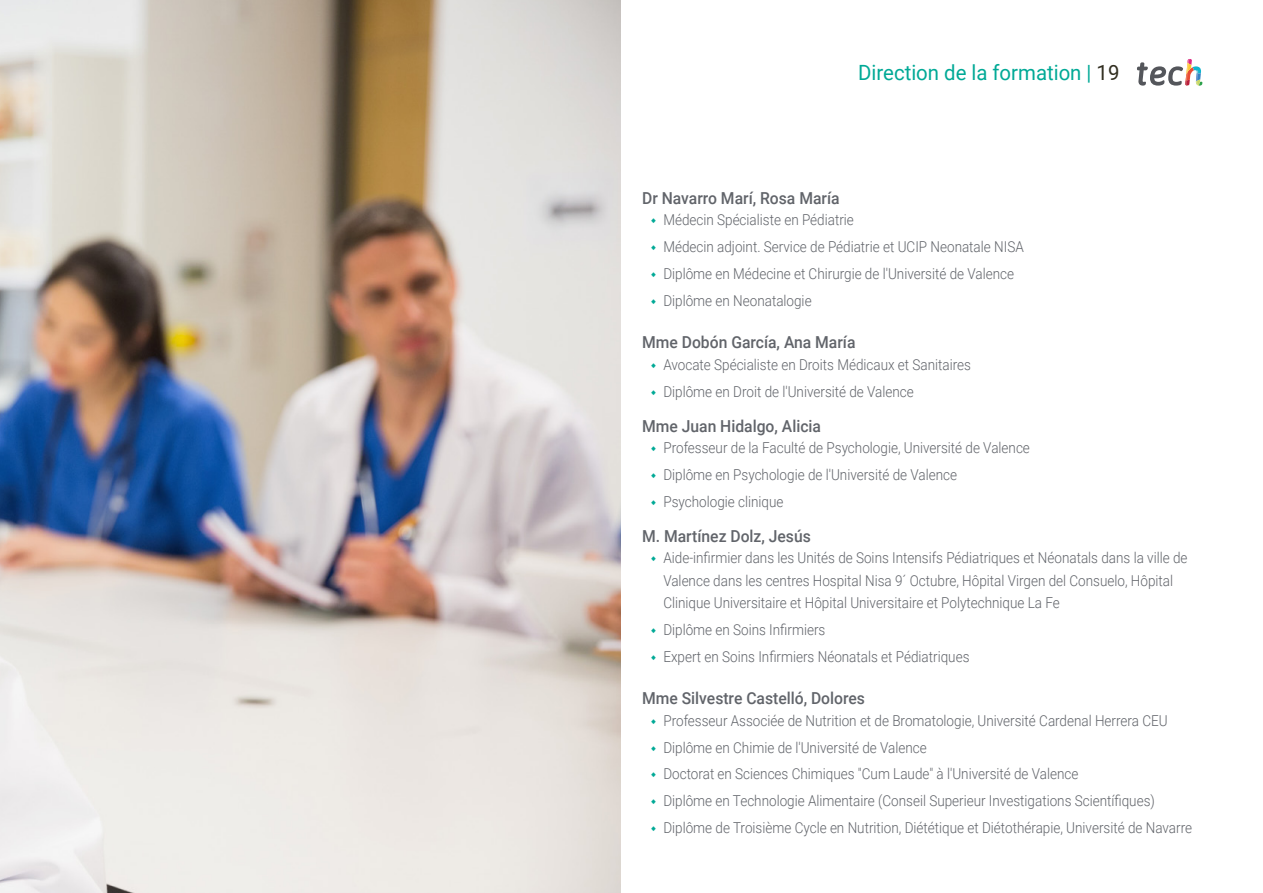
<style>
.page{position:relative;width:1263px;height:893px;background:#fff}
.page>*{position:absolute;margin:0;border:0;box-sizing:border-box;transform-origin:0 0}
.t1{font:21px "Roboto";color:#00a996}
.t2{font:500 16.5px "Roboto";color:#61646a;scale:.95 1}
.t3{font:300 15px/26.7px "Roboto";color:#61646a;scale:.9 1}
.s1{color:#312e20}
</style>
<div class="page">
<img style="left:0;top:0;width:621px;height:893px">
<svg style="left:1137px;top:59px;width:65px;height:27px"></svg>
<h1 class="t1" style="left:858px;top:57px;width:263px">Direction de la formation | <span class="s1">19</span></h1>
<p class="t2" style="left:642px;top:186px;width:209px">Dr Navarro Marí, Rosa María</p>
<p class="t3" style="left:663px;top:206px;width:402px">Médecin Spécialiste en Pédiatrie<br>Médecin adjoint. Service de Pédiatrie et UCIP Neonatale NISA Diplôme en Médecine et Chirurgie de l'Université de Valence Diplôme en Neonatalogie</p>
<p class="t2" style="left:642px;top:331px;width:226px">Mme Dobón García, Ana María</p>
<p class="t3" style="left:663px;top:350px;width:343px">Avocate Spécialiste en Droits Médicaux et Sanitaires<br>Diplôme en Droit de l'Université de Valence</p>
<p class="t2" style="left:642px;top:414px;width:190px">Mme Juan Hidalgo, Alicia</p>
<p class="t3" style="left:663px;top:434px;width:409px">Professeur de la Faculté de Psychologie, Université de Valence<br>Diplôme en Psychologie de l'Université de Valence<br>Psychologie clinique</p>
<p class="t2" style="left:642px;top:524px;width:179px">M. Martínez Dolz, Jesús</p>
<p class="t3" style="left:663px;top:546px;width:584px;line-height:22.5px">Aide-infirmier dans les Unités de Soins Intensifs Pédiatriques et Néonatals dans la ville de<br>Valence dans les centres Hospital Nisa 9´ Octubre, Hôpital Virgen del Consuelo, Hôpital<br>Clinique Universitaire et Hôpital Universitaire et Polytechnique La Fe</p>
<p class="t3" style="left:663px;top:616px;width:342px">Diplôme en Soins Infirmiers<br>Expert en Soins Infirmiers Néonatals et Pédiatriques</p>
<p class="t2" style="left:642px;top:687px;width:236px">Mme Silvestre Castelló, Dolores</p>
<p class="t3" style="left:663px;top:707px;width:589px">Professeur Associée de Nutrition et de Bromatologie, Université Cardenal Herrera CEU Diplôme en Chimie de l'Université de Valence<br>Doctorat en Sciences Chimiques "Cum Laude" à l'Université de Valence<br>Diplôme en Technologie Alimentaire (Conseil Superieur Investigations Scientífiques)<br>Diplôme de Troisième Cycle en Nutrition, Diététique et Diétothérapie, Université de Navarre</p>
</div>
